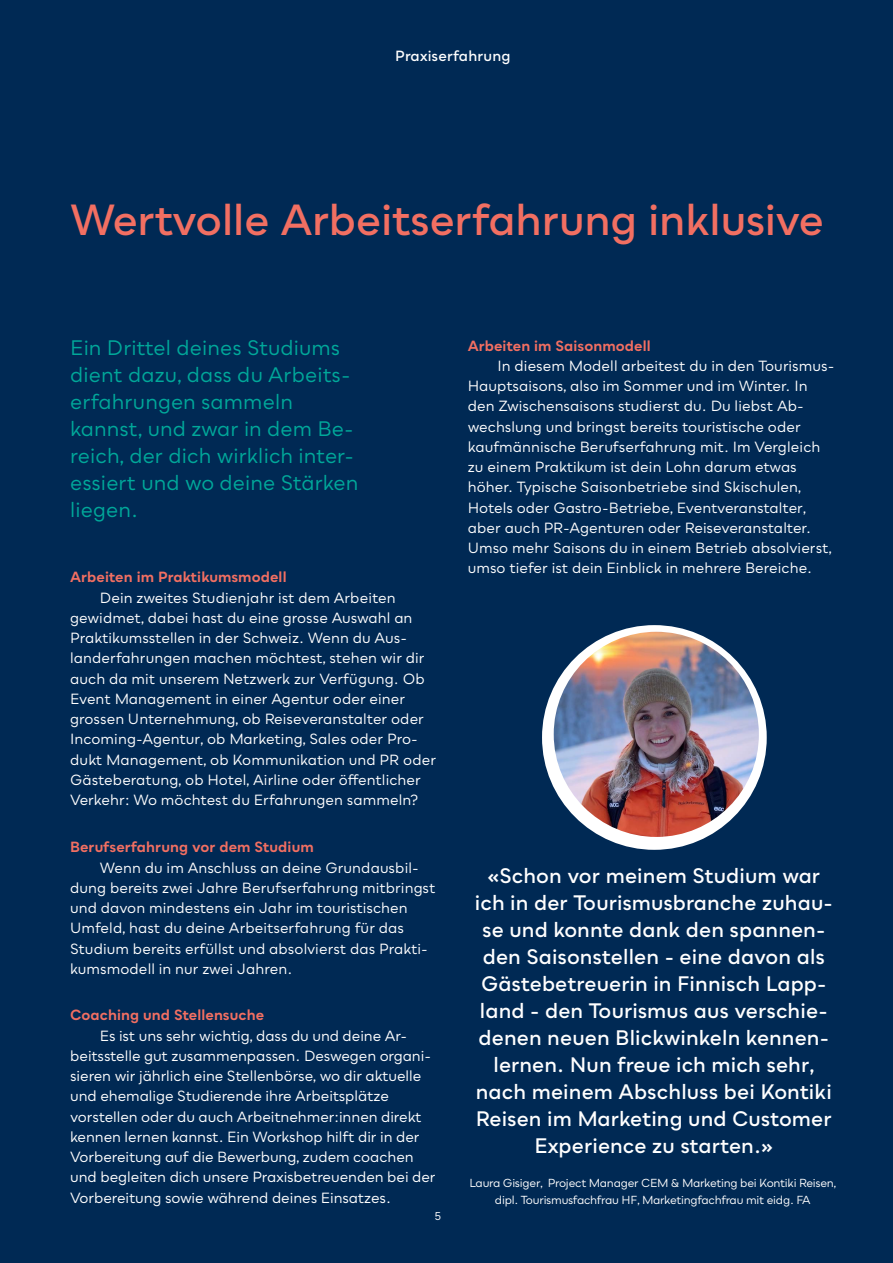
<style>
.page{position:relative;width:893px;height:1263px;background:#002954}
.page>*{position:absolute;margin:0;border:0;box-sizing:border-box;transform-origin:0 0}
.t1{font:600 42px "Bozon";letter-spacing:-.005em;color:#f26f62}
.t2{font:600 20.25px/27px "Bozon";letter-spacing:.005em;color:#fff;text-align:center}
.t3{font:20.25px/27px "Bozon";letter-spacing:.005em;color:#00a89a}
.t4{font:14.25px/20.2px "Bozon";color:#fff}
.t5{font:700 14.25px "Bozon";letter-spacing:.005em;color:#f26f62}
.t6{font:600 14.25px "Bozon";letter-spacing:.01em;color:#fff}
.t7{font:11.25px/16.5px "Bozon";letter-spacing:-.02em;color:#fff;text-align:center}
</style>
<div class="page">
<div style="left:542px;top:625px;width:225px;height:225px;background:#fff;border-radius:50%"></div>
<img style="left:554px;top:632px;width:205px;height:205px;border-radius:103px">
<p class="t6" style="left:395px;top:47px;width:117px">Praxiserfahrung</p>
<h1 class="t1" style="left:70px;top:192px;width:755px">Wertvolle Arbeitserfahrung inklusive</h1>
<h2 class="t3" style="left:70px;top:334px;width:290px">Ein Drittel deines Studiums dient dazu, dass du Arbeits&shy;erfahrungen sammeln kannst, und zwar in dem Be&shy;reich, der dich wirklich inter&shy;essiert und wo deine Stärken liegen.</h2>
<p class="t5" style="left:70px;top:568px;width:218px">Arbeiten im Praktikumsmodell</p>
<p class="t4" style="left:70px;top:587px;width:367px;text-indent:30px">Dein zweites Studienjahr ist dem Arbeiten gewidmet, dabei hast du eine grosse Auswahl an Praktikumsstellen in der Schweiz. Wenn du Aus&shy;landerfahrungen machen möchtest, stehen wir dir auch da mit unserem Netzwerk zur Verfügung. Ob Event Management in einer Agentur oder einer grossen Unternehmung, ob Reiseveranstalter oder Incoming-Agentur, ob Marketing, Sales oder Pro&shy;dukt Management, ob Kommunikation und PR oder Gästeberatung, ob Hotel, Airline oder öffentlicher Verkehr: Wo möchtest du Erfahrungen sammeln?</p>
<p class="t5" style="left:70px;top:838px;width:245px">Berufserfahrung vor dem Studium</p>
<p class="t4" style="left:70px;top:857px;width:367px;text-indent:30px">Wenn du im Anschluss an deine Grundausbil&shy;dung bereits zwei Jahre Berufserfahrung mitbringst und davon mindestens ein Jahr im touristischen Umfeld, hast du deine Arbeitserfahrung für das Studium bereits erfüllst und absolvierst das Prakti&shy;kumsmodell in nur zwei Jahren.</p>
<p class="t5" style="left:70px;top:1006px;width:195px">Coaching und Stellensuche</p>
<p class="t4" style="left:70px;top:1025px;width:367px;text-indent:30px">Es ist uns sehr wichtig, dass du und deine Ar&shy;beitsstelle gut zusammenpassen. Deswegen organi&shy;sieren wir jährlich eine Stellenbörse, wo dir aktuelle und ehemalige Studierende ihre Arbeitsplätze vorstellen oder du auch Arbeitnehmer:innen direkt kennen lernen kannst. Ein Workshop hilft dir in der Vorbereitung auf die Bewerbung, zudem coachen und begleiten dich unsere Praxisbetreuenden bei der Vorbereitung sowie während deines Einsatzes.</p>
<p class="t7" style="left:434px;top:1208px;width:8px">5</p>
<p class="t5" style="left:468px;top:336px;width:184px">Arbeiten im Saisonmodell</p>
<p class="t4" style="left:468px;top:355px;width:368px;text-indent:30px">In diesem Modell arbeitest du in den Tourismus-Hauptsaisons, also im Sommer und im Winter. In den Zwischensaisons studierst du. Du liebst Ab&shy;wechslung und bringst bereits touristische oder kaufmä nnische Berufserfahrung mit. Im Vergleich zu einem Praktikum ist dein Lohn darum etwas höher. Typische Saisonbetriebe sind Skischulen, Hotels oder Gastro-Betriebe, Eventveranstalter, aber auch PR-Agenturen oder Reiseveranstalter.<br>Umso mehr Saisons du in einem Betrieb absolvierst, umso tiefer ist dein Einblick in mehrere Bereiche.</p>
<p class="t2" style="left:475px;top:862px;width:360px">«Schon vor meinem Studium war ich in der Tourismusbranche zuhau&shy;se und konnte dank den spannen&shy;den Saisonstellen - eine davon als<br>Gästebetreuerin in Finnisch Lapp&shy;land - den Tourismus aus verschie&shy;denen neuen Blickwinkeln kennen&shy;lernen. Nun freue ich mich sehr, nach meinem Abschluss bei Kontiki<br>Reisen im Marketing und Customer<br>Experience zu starten.»</p>
<p class="t7" style="left:469px;top:1175px;width:368px">Laura Gisiger, Project Manager CEM &amp; Marketing bei Kontiki Reisen, dipl. Tourismusfachfrau HF, Marketingfachfrau mit eidg. FA</p>
</div>
